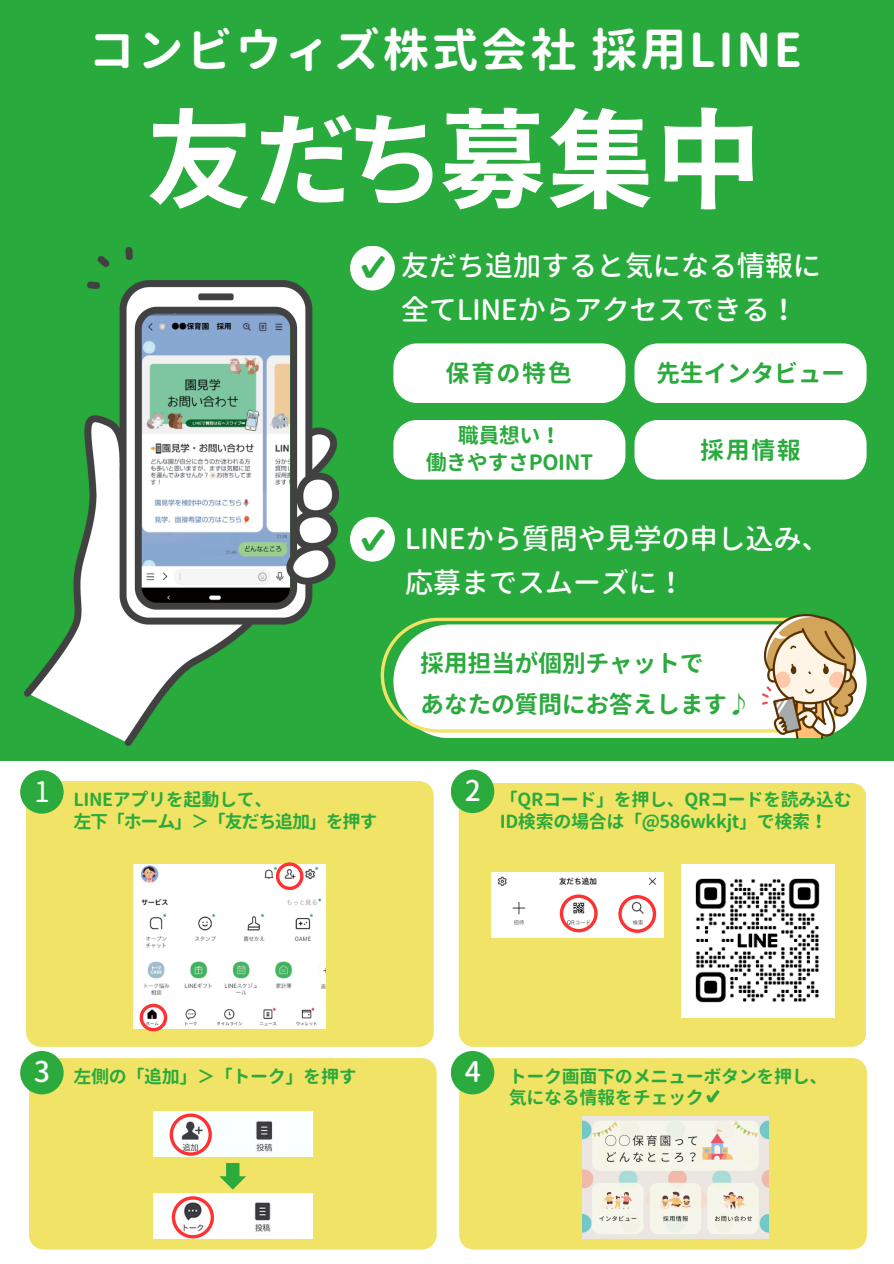
<style>
.page{position:relative;width:894px;height:1264px;background:#fff}
.page>*{position:absolute;margin:0;border:0;box-sizing:border-box;transform-origin:0 0}
.t1{font:107.85px "Gen Seki Gothic TW B";color:#fff}
.t2{font:700 46.5px "Gen Jyuu Gothic";letter-spacing:.055em;color:#fff}
.t3{font:33px "Gen Jyuu Gothic";color:#2baa3d}
.t4{font:500 28.5px/43.8px "Gen Jyuu Gothic";letter-spacing:-.02em;color:#fff}
.t5{font:28.5px "Gen Jyuu Gothic";color:#fff}
.t6{font:700 24px/41.7px "Gen Jyuu Gothic";letter-spacing:-.02em;color:#2baa3d}
.t7{font:700 21px/27px "Gen Jyuu Gothic";letter-spacing:-.02em;color:#2baa3d;text-align:center}
.t8{font:700 18px "Gen Jyuu Gothic";letter-spacing:-.02em;color:#2baa3d}
.t9{font:700 18px "Gen Jyuu Gothic";letter-spacing:-.065em;color:#2baa3d}
.t10{font:700 7.5px "Gen Jyuu Gothic";color:#000}
</style>
<div class="page">
<div style="left:0;top:0;width:893px;height:760px;background:#28aa3c"></div>
<svg style="left:393px;top:343px;width:232px;height:60px"></svg>
<svg style="left:634px;top:343px;width:232px;height:60px"></svg>
<svg style="left:393px;top:420px;width:232px;height:59px"></svg>
<svg style="left:634px;top:420px;width:232px;height:59px"></svg>
<svg style="left:393px;top:624px;width:473px;height:114px"></svg>
<div style="left:26px;top:781px;width:407px;height:265px;background:#f1e366"></div>
<div style="left:458px;top:783px;width:407px;height:263px;background:#f1e366"></div>
<div style="left:29px;top:1058px;width:407px;height:191px;background:#f1e366"></div>
<div style="left:459px;top:1058px;width:407px;height:191px;background:#f1e366"></div>
<div style="left:20px;top:770px;width:44px;height:43px;background:#2baa3d;border-radius:50%"></div>
<div style="left:450px;top:769px;width:44px;height:44px;background:#2baa3d;border-radius:50%"></div>
<div style="left:20px;top:1050px;width:44px;height:44px;background:#2baa3d;border-radius:50%"></div>
<div style="left:450px;top:1050px;width:44px;height:44px;background:#2baa3d;border-radius:50%"></div>
<div style="left:681px;top:864px;width:153px;height:153px;background:#fff"></div>
<img style="left:695px;top:878px;width:125px;height:125px">
<div style="left:350px;top:246px;width:45px;height:44px;background:#fff;border-radius:50%"></div>
<div style="left:350px;top:517px;width:45px;height:44px;background:#fff;border-radius:50%"></div>
<svg style="left:380px;top:617px;width:382px;height:115px"></svg>
<img style="left:762px;top:614px;width:94px;height:124px">
<img style="left:134px;top:864px;width:191px;height:164px">
<img style="left:491px;top:872px;width:172px;height:66px">
<img style="left:153px;top:1111px;width:159px;height:45px">
<img style="left:153px;top:1193px;width:159px;height:45px">
<img style="left:582px;top:1116px;width:186px;height:122px">
<svg style="left:276px;top:862px;width:27px;height:28px"></svg>
<svg style="left:139px;top:1003px;width:28px;height:28px"></svg>
<svg style="left:559px;top:894px;width:38px;height:38px"></svg>
<svg style="left:618px;top:895px;width:38px;height:37px"></svg>
<svg style="left:169px;top:1113px;width:43px;height:42px"></svg>
<svg style="left:172px;top:1196px;width:42px;height:42px"></svg>
<svg style="left:219px;top:1162px;width:27px;height:27px"></svg>
<img style="left:24px;top:248px;width:314px;height:497px">
<p class="t2" style="left:88px;top:17px;width:715px">コンビウィズ株式会社採用LINE</p>
<p class="t1" style="left:145px;top:104px;width:618px">友だち募集中</p>
<p class="t10" style="left:172px;top:321px;width:62px">●●保育園　採用</p>
<p class="t3" style="left:356px;top:245px;width:34px">✔</p>
<h3 class="t4" style="left:401px;top:243px;width:422px">友だち追加すると気になる情報に全てLINEからアクセスできる！</h3>
<p class="t6" style="left:445px;top:352px;width:128px">保育の特色</p>
<h1 class="t7" style="left:425px;top:422px;width:169px">職員想い！<br>働きやすさPOINT</h1>
<p class="t6" style="left:656px;top:352px;width:190px">先生インタビュー</p>
<h4 class="t6" style="left:699px;top:429px;width:102px">採用情報</h4>
<p class="t3" style="left:356px;top:518px;width:34px">✔</p>
<h2 class="t4" style="left:405px;top:516px;width:426px">LINEから質問や見学の申し込み、応募までスムーズに！</h2>
<p class="t6" style="left:420px;top:641px;width:332px">採用担当が個別チャットで<br>あなたの質問にお答えします♪</p>
<h5 class="t5" style="left:34px;top:770px;width:17px">1</h5>
<h5 class="t4" style="left:465px;top:768px;width:18px">2</h5>
<p class="t8" style="left:73px;top:787px;width:200px">LINEアプリを起動して、</p>
<h4 class="t9" style="left:73px;top:808px;width:305px">左下「ホーム」＞「友だち追加」を押す</h4>
<p class="t8" style="left:499px;top:787px;width:353px">「QRコード」を押し、QRコードを読み込む</p>
<h5 class="t8" style="left:499px;top:808px;width:329px">ID検索の場合は「@586wkkjt」で検索！</h5>
<h6 class="t4" style="left:34px;top:1049px;width:18px">3</h6>
<h5 class="t4" style="left:464px;top:1049px;width:18px">4</h5>
<p class="t8" style="left:73px;top:1063px;width:285px">左側の「追加」＞「トーク」を押す</p>
<p class="t8" style="left:508px;top:1063px;width:320px">トーク画面下のメニューボタンを押し、</p>
<p class="t8" style="left:508px;top:1084px;width:214px">気になる情報をチェック✔</p>
</div>
